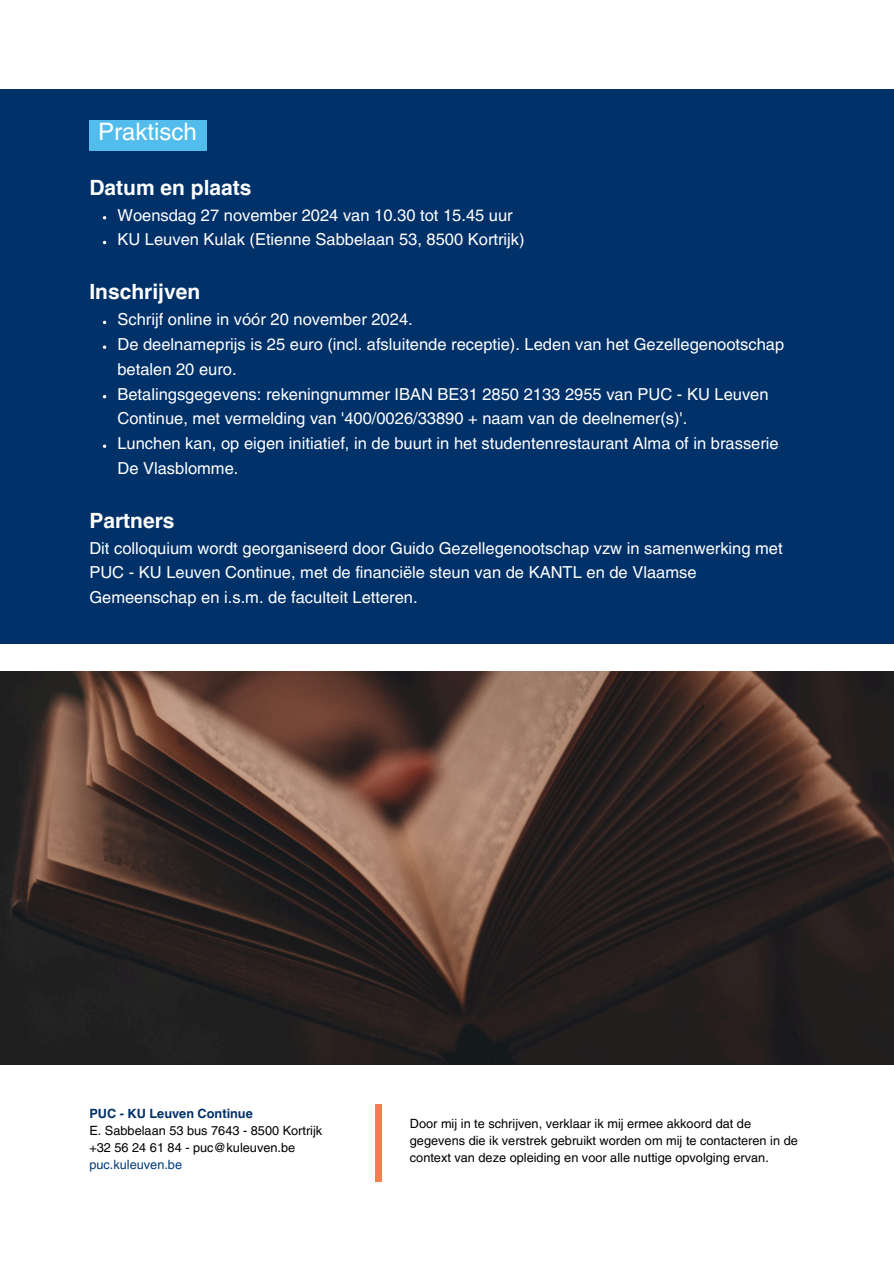
<style>
.page{position:relative;width:894px;height:1264px;background:#fff}
.page>*{position:absolute;margin:0;border:0;box-sizing:border-box;transform-origin:0 0}
.t1{font:24px "Helvetica LT Pro";color:#fff}
.t2{font:700 21px "Helvetica LT Pro";color:#fff}
.t3{font:16.5px/24.8px "Helvetica LT Pro";color:#fff}
.t4{font:12.75px/17px "Helvetica LT Pro";color:#000}
.t5{font:700 12.75px "Helvetica LT Pro";color:#003169}
.t6{font:12.75px "Helvetica LT Pro";color:#003b77}
</style>
<div class="page">
<div style="left:0;top:89px;width:893px;height:554px;background:#003169"></div>
<div style="left:375px;top:1103px;width:7px;height:78px;background:#ef7f4e"></div>
<svg style="left:103px;top:345px;width:3px;height:4px"></svg>
<svg style="left:103px;top:444px;width:3px;height:4px"></svg>
<div style="left:89px;top:120px;width:117px;height:31px;background:#52bdec"></div>
<img style="left:0;top:671px;width:893px;height:393px">
<p class="t1" style="left:98px;top:123px;width:100px">Praktisch</p>
<p class="t2" style="left:89px;top:180px;width:164px">Datum en plaats</p>
<p class="t3" style="left:117px;top:204px;width:397px">Woensdag 27 november 2024 van 10.30 tot 15.45 uur</p>
<p class="t3" style="left:117px;top:229px;width:408px">KU Leuven Kulak (Etienne Sabbelaan 53, 8500 Kortrijk)</p>
<p class="t2" style="left:89px;top:284px;width:112px">Inschrijven</p>
<h3 class="t3" style="left:117px;top:308px;width:297px">Schrijf online in vóór 20 november 2024.</h3>
<p class="t3" style="left:117px;top:333px;width:668px">De deelnameprijs is 25 euro (incl. afsluitende receptie). Leden van het Gezellegenootschap betalen 20 euro.</p>
<p class="t3" style="left:117px;top:383px;width:652px">Betalingsgegevens: rekeningnummer IBAN BE31 2850 2133 2955 van PUC - KU Leuven<br>Continue, met vermelding van '400/0026/33890 + naam van de deelnemer(s)'.</p>
<p class="t3" style="left:117px;top:432px;width:662px">Lunchen kan, op eigen initiatief, in de buurt in het studentenrestaurant Alma of in brasserie<br>De Vlasblomme.</p>
<p class="t2" style="left:89px;top:513px;width:87px">Partners</p>
<p class="t3" style="left:89px;top:537px;width:694px">Dit colloquium wordt georganiseerd door Guido Gezellegenootschap vzw in samenwerking met<br>PUC - KU Leuven Continue, met de financiële steun van de KANTL en de Vlaamse<br>Gemeenschap en i.s.m. de faculteit Letteren.</p>
<h1 class="t5" style="left:89px;top:1108px;width:165px">PUC - KU Leuven Continue</h1>
<h2 class="t4" style="left:89px;top:1122px;width:234px">E. Sabbelaan 53 bus 7643 - 8500 Kortrijk</h2>
<p class="t4" style="left:89px;top:1139px;width:207px">+32 56 24 61 84 - puc@kuleuven.be</p>
<p class="t6" style="left:89px;top:1159px;width:94px">puc.kuleuven.be</p>
<p class="t4" style="left:410px;top:1115px;width:389px">Door mij in te schrijven, verklaar ik mij ermee akkoord dat de gegevens die ik verstrek gebruikt worden om mij te contacteren in de context van deze opleiding en voor alle nuttige opvolging ervan.</p>
</div>
